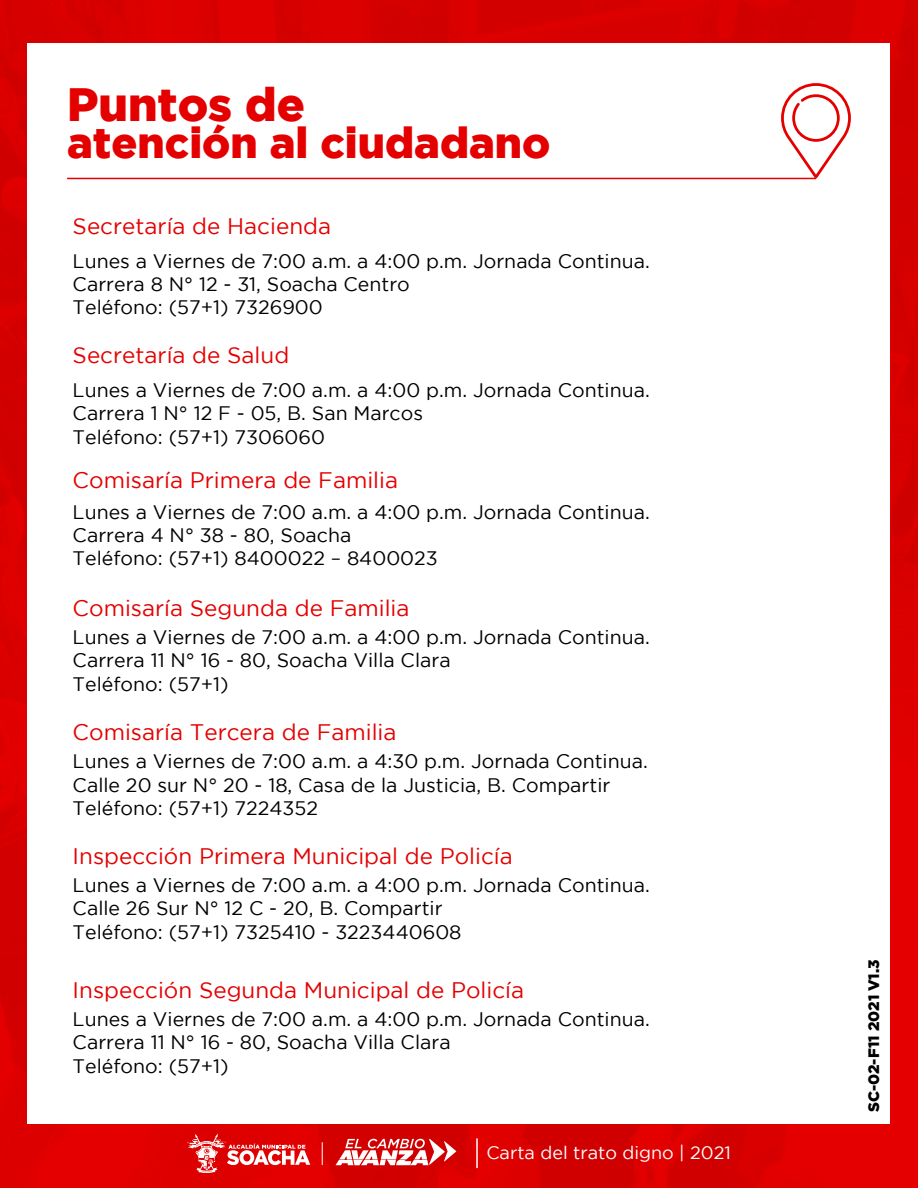
<style>
.page{position:relative;width:918px;height:1188px;background:#da0000}
.page>*{position:absolute;margin:0;border:0;box-sizing:border-box;transform-origin:0 0}
.t1{font:900 46.65px "Gotham";color:#e50000}
.t2{font:900 43.05px "Gotham";color:#e50000}
.t3{font:22.5px "Gotham";color:#e50000}
.t4{font:19.5px/23.4px "Gotham";color:#000}
.t5{font:18px "Gotham";color:#fff}
.t6{font:900 15.15px "Gotham";color:#000}
</style>
<div class="page">
<div style="left:28px;top:43px;width:862px;height:1081px;background:#fff"></div>
<svg style="left:336px;top:1139px;width:120px;height:26px"></svg>
<svg style="left:187px;top:1134px;width:123px;height:39px"></svg>
<hr style="left:476px;top:1138px;width:2px;height:30px;background:#fff">
<hr style="left:67px;top:178px;width:749px;height:1px;background:#e50000">
<svg style="left:781px;top:83px;width:70px;height:95px"></svg>
<h1 class="t1" style="left:67px;top:77px;width:239px">Puntos de</h1>
<h2 class="t2" style="left:67px;top:118px;width:485px">atención al ciudadano</h2>
<p class="t3" style="left:73px;top:213px;width:260px">Secretaría de Hacienda</p>
<p class="t4" style="left:73px;top:249px;width:579px">Lunes a Viernes de 7:00 a.m. a 4:00 p.m. Jornada Continua.<br>Carrera 8 N° 12 - 31, Soacha Centro<br>Teléfono: (57+1) 7326900</p>
<p class="t3" style="left:73px;top:343px;width:218px">Secretaría de Salud</p>
<p class="t4" style="left:73px;top:378px;width:579px">Lunes a Viernes de 7:00 a.m. a 4:00 p.m. Jornada Continua.<br>Carrera 1 N° 12 F - 05, B. San Marcos<br>Teléfono: (57+1) 7306060</p>
<p class="t3" style="left:73px;top:467px;width:327px">Comisaría Primera de Familia</p>
<p class="t4" style="left:73px;top:500px;width:579px">Lunes a Viernes de 7:00 a.m. a 4:00 p.m. Jornada Continua.<br>Carrera 4 N° 38 - 80, Soacha<br>Teléfono: (57+1) 8400022 – 8400023</p>
<p class="t3" style="left:73px;top:595px;width:338px">Comisaría Segunda de Familia</p>
<p class="t4" style="left:73px;top:625px;width:579px">Lunes a Viernes de 7:00 a.m. a 4:00 p.m. Jornada Continua.<br>Carrera 11 N° 16 - 80, Soacha Villa Clara<br>Teléfono: (57+1)</p>
<p class="t3" style="left:73px;top:720px;width:325px">Comisaría Tercera de Familia</p>
<p class="t4" style="left:73px;top:750px;width:577px">Lunes a Viernes de 7:00 a.m. a 4:30 p.m. Jornada Continua.<br>Calle 20 sur N° 20 - 18, Casa de la Justicia, B. Compartir<br>Teléfono: (57+1) 7224352</p>
<p class="t3" style="left:73px;top:844px;width:442px">Inspección Primera Municipal de Policía</p>
<p class="t4" style="left:73px;top:873px;width:579px">Lunes a Viernes de 7:00 a.m. a 4:00 p.m. Jornada Continua.<br>Calle 26 Sur N° 12 C - 20, B. Compartir<br>Teléfono: (57+1) 7325410 - 3223440608</p>
<p class="t3" style="left:73px;top:977px;width:453px">Inspección Segunda Municipal de Policía</p>
<p class="t4" style="left:73px;top:1007px;width:579px">Lunes a Viernes de 7:00 a.m. a 4:00 p.m. Jornada Continua.<br>Carrera 11 N° 16 - 80, Soacha Villa Clara<br>Teléfono: (57+1)</p>
<p class="t5" style="left:486px;top:1143px;width:246px">Carta del trato digno | 2021</p>
<p class="t6" style="left:863px;top:1112px;width:154px;rotate:-90deg">SC-02-F11 2021 V1.3</p>
</div>
